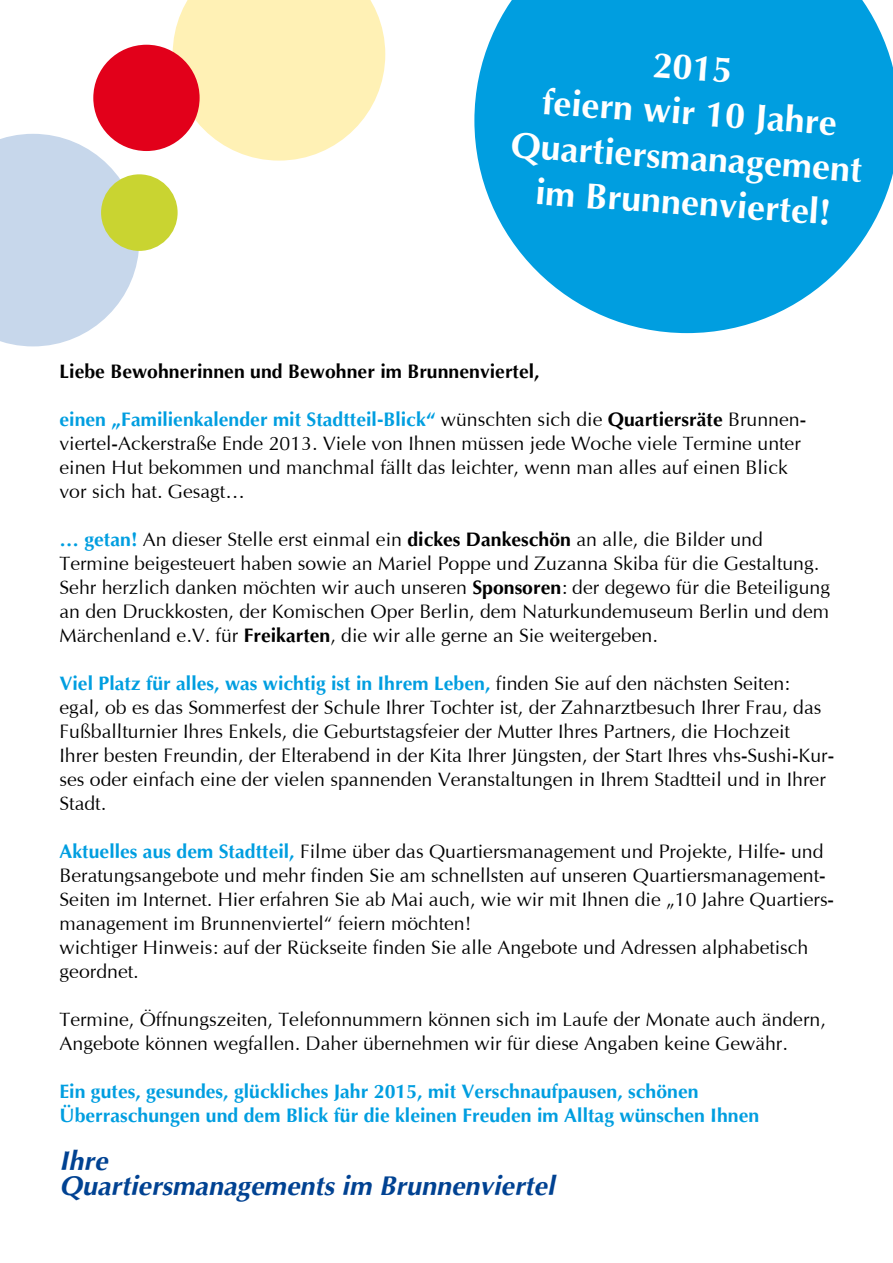
<style>
.page{position:relative;width:893px;height:1263px;background:#fff}
.page>*{position:absolute;margin:0;border:0;box-sizing:border-box;transform-origin:0 0}
.t1{font:700 36px/45px "Optima";color:#fff;text-align:center}
.t2{font:italic 700 27px/25.2px "Optima";color:#004292}
.t3{font:19.5px/24px "Optima";color:#000}
.t4{font:700 19.5px/24px "Optima";color:#009ee0}
.t5{font:700 19.5px "Optima";color:#000}
.s1{font-weight:700;color:#009ee0}
.s2{font-weight:700}
</style>
<div class="page">
<svg style="left:474px;top:0;width:419px;height:333px;background:#25ace4"></svg>
<svg style="left:173px;top:0;width:212px;height:161px;background:#fef2bf"></svg>
<div style="left:93px;top:45px;width:107px;height:106px;background:#e2001a;border-radius:50%"></div>
<svg style="left:0;top:134px;width:139px;height:212px"></svg>
<div style="left:101px;top:174px;width:77px;height:77px;background:#c9d431;border-radius:50%"></div>
<h1 class="t1" style="left:519px;top:32px;width:354px;rotate:4deg">2015<br>feiern wir 10 Jahre<br>Quartiersmanagement im Brunnenviertel!</h1>
<p class="t5" style="left:60px;top:359px;width:482px">Liebe Bewohnerinnen und Bewohner im Brunnenviertel,</p>
<p class="t3" style="left:60px;top:407px;width:748px"><span class="s1">einen „Familienkalender mit Stadtteil-Blick“</span> wünschten sich die <span class="s2">Quartiersräte</span> Brunnen&shy;viertel-Ackerstraße Ende 2013. Viele von Ihnen müssen jede Woche viele Termine unter einen Hut bekommen und manchmal fällt das leichter, wenn man alles auf einen Blick vor sich hat. Gesagt…</p>
<p class="t3" style="left:60px;top:527px;width:772px"><span class="s1">… getan!</span> An dieser Stelle erst einmal ein <span class="s2">dickes Dankeschön</span> an alle, die Bilder und Termine beigesteuert haben sowie an Mariel Poppe und Zuzanna Skiba für die Gestaltung.<br>Sehr herzlich danken möchten wir auch unseren <span class="s2">Sponsoren</span>: der degewo für die Beteiligung an den Druckkosten, der Komischen Oper Berlin, dem Naturkundemuseum Berlin und dem Märchenland e.V. für <span class="s2">Freikarten</span>, die wir alle gerne an Sie weitergeben.</p>
<p class="t3" style="left:60px;top:671px;width:776px"><span class="s1">Viel Platz für alles, was wichtig ist in Ihrem Leben,</span> finden Sie auf den nächsten Seiten: egal, ob es das Sommerfest der Schule Ihrer Tochter ist, der Zahnarztbesuch Ihrer Frau, das Fußballturnier Ihres Enkels, die Geburtstagsfeier der Mutter Ihres Partners, die Hochzeit<br>Ihrer besten Freundin, der Elterabend in der Kita Ihrer Jüngsten, der Start Ihres vhs-Sushi-Kur&shy;ses oder einfach eine der vielen spannenden Veranstaltungen in Ihrem Stadtteil und in Ihrer Stadt.</p>
<p class="t3" style="left:60px;top:839px;width:776px"><span class="s1">Aktuelles aus dem Stadtteil,</span> Filme über das Quartiersmanagement und Projekte, Hilfe- und Beratungsangebote und mehr finden Sie am schnellsten auf unseren Quartiersmanagement-Seiten im Internet. Hier erfahren Sie ab Mai auch, wie wir mit Ihnen die „10 Jahre Quartiers&shy;management im Brunnenviertel“ feiern möchten!<br>wichtiger Hinweis: auf der Rückseite finden Sie alle Angebote und Adressen alphabetisch geordnet.</p>
<p class="t3" style="left:60px;top:1007px;width:768px">Termine, Öffnungszeiten, Telefonnummern können sich im Laufe der Monate auch ändern,<br>Angebote können wegfallen. Daher übernehmen wir für diese Angaben keine Gewähr.</p>
<p class="t4" style="left:60px;top:1079px;width:701px">Ein gutes, gesundes, glückliches Jahr 2015, mit Verschnaufpausen, schönen<br>Überraschungen und dem Blick für die kleinen Freuden im Alltag wünschen Ihnen</p>
<h2 class="t2" style="left:60px;top:1148px;width:497px">Ihre<br>Quartiersmanagements im Brunnenviertel</h2>
</div>
